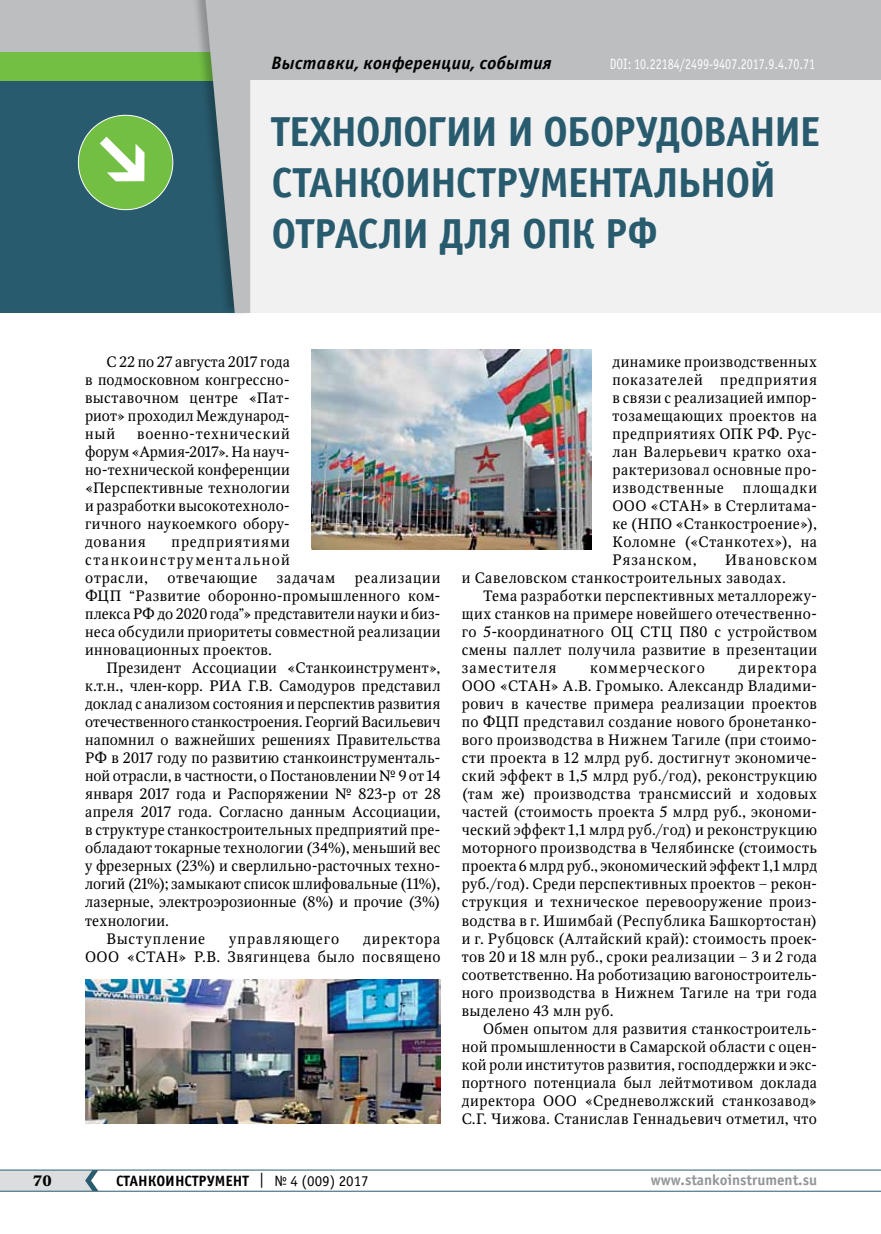
<style>
.page{position:relative;width:881px;height:1234px;background:#fff}
.page>*{position:absolute;margin:0;border:0;box-sizing:border-box;transform-origin:0 0}
.t1{font:700 42px/51px "Officina Sans C";letter-spacing:-.025em;color:#285b6e}
.t2{font:italic 700 18px "Officina Sans C";letter-spacing:.015em;color:#000}
.t3{font:15px/18px "Octava";letter-spacing:.025em;color:#000;text-align:justify}
.t4{font:15px/18px "Octava";letter-spacing:.045em;color:#000;text-align:right}
.t5{font:15px "Octava";letter-spacing:-.005em;color:#000}
.t6{font:15px "Officina Sans C";color:#fff;scale:.8 1}
.t7{font:700 15px "Officina Sans C";color:#000}
.t8{font:700 15px "Officina Sans C";color:#939598}
.t9{font:15px "Octava";letter-spacing:.06em;color:#000}
.t10{font:15px "Octava";letter-spacing:.07em;color:#000}
.t11{font:15px "Octava";letter-spacing:.065em;color:#000}
.t12{font:700 15px "Octava";color:#000}
.s1{font-weight:400}
</style>
<div class="page">
<hr style="left:0;top:1190px;width:880px;height:1px;background:#285b6e">
<hr style="left:0;top:1169px;width:880px;height:1px;background:#285b6e">
<svg style="left:0;top:1169px;width:98px;height:21px;background:#cbd1d4"></svg>
<div style="left:0;top:0;width:880px;height:81px;background:#bcbec0"></div>
<div style="left:214px;top:81px;width:666px;height:232px;background:#f1f1f2"></div>
<div style="left:0;top:74px;width:236px;height:239px;background:#285b6e"></div>
<svg style="left:77px;top:114px;width:97px;height:97px"></svg>
<div style="left:0;top:52px;width:222px;height:29px;background:#72bf44"></div>
<div style="left:190px;top:0;width:61px;height:317px;background:#000;opacity:.25"></div>
<svg style="left:205px;top:0;width:45px;height:313px"></svg>
<img style="left:311px;top:349px;width:280px;height:200px">
<img style="left:85px;top:979px;width:355px;height:144px">
<p class="t2" style="left:271px;top:53px;width:282px">Выставки, конференции, события</p>
<p class="t6" style="left:609px;top:56px;width:258px">DOI: 10.22184/2499-9407.2017.9.4.70.71</p>
<h1 class="t1" style="left:271px;top:107px;width:550px">Технологии и оборудование станкоинструментальной отрасли для ОПК РФ</h1>
<p class="t3" style="left:85px;top:353px;width:206px;text-align:left;text-indent:21px">С 22 по 27 августа 2017 года в подмосковном конгрессно&shy;выставочном центре «Пат&shy;риот» проходил Международ&shy;ный</p>
<p class="t3" style="left:85px;top:425px;width:206px;text-indent:52px">военно-технический форум «Армия-2017». На науч&shy;но-технической конференции «Перспективные технологии и разработки высокотехноло&shy;гичного наукоемкого обору&shy;дования</p>
<p class="t3" style="left:85px;top:533px;width:206px;text-indent:86px">предприятиями станкоинструментальной отрасли,</p>
<p class="t3" style="left:85px;top:569px;width:357px;text-indent:269px">реализации ФЦП “Развитие оборонно-промышленного ком&shy;плекса РФ до 2020 года”» представители науки и биз&shy;неса обсудили приоритеты совместной реализации инновационных проектов.</p>
<p class="t3" style="left:106px;top:659px;width:335px">Президент Ассоциации «Станкоинструмент»,</p>
<p class="t3" style="left:85px;top:677px;width:357px">к.т.н., член-корр. РИА Г.В. Самодуров представил</p>
<p class="t3" style="left:85px;top:695px;width:357px">доклад с анализом состояния и перспектив развития</p>
<p class="t5" style="left:85px;top:712px;width:357px">отечественного станкостроения. Георгий Васильевич</p>
<p class="t3" style="left:85px;top:731px;width:357px">напомнил о важнейших решениях Правительства</p>
<p class="t3" style="left:85px;top:749px;width:357px">РФ в 2017 году по развитию станкоинструменталь-</p>
<p class="t3" style="left:85px;top:767px;width:357px">ной отрасли, в частности, о Постановлении № 9 от 14</p>
<p class="t3" style="left:85px;top:785px;width:357px">января 2017 года и Распоряжении № 823-р от 28</p>
<p class="t3" style="left:85px;top:803px;width:356px">апреля 2017 года. Согласно данным Ассоциации,</p>
<p class="t3" style="left:85px;top:821px;width:357px">в структуре станкостроительных предприятий пре-</p>
<p class="t3" style="left:85px;top:839px;width:357px">обладают токарные технологии (34%), меньший вес</p>
<p class="t3" style="left:85px;top:857px;width:357px">у фрезерных (23%) и сверлильно-расточных техно-</p>
<p class="t3" style="left:85px;top:875px;width:357px">логий (21%); замыкают список шлифовальные (11%),</p>
<p class="t3" style="left:85px;top:893px;width:357px">лазерные, электроэрозионные (8%) и прочие (3%)</p>
<p class="t3" style="left:85px;top:911px;width:85px">технологии.</p>
<p class="t11" style="left:106px;top:928px;width:100px">Выступление</p>
<p class="t10" style="left:229px;top:928px;width:112px">управляющего</p>
<p class="t3" style="left:167px;top:569px;width:91px">отвечающие</p>
<p class="t4" style="left:277px;top:569px;width:60px">задачам</p>
<p class="t4" style="left:85px;top:929px;width:356px">директора<br>ООО «СТАН» Р.В. Звягинцева было посвящено</p>
<p class="t3" style="left:612px;top:353px;width:206px">динамике производственных показателей предприятия в связи с реализацией импор&shy;тозамещающих проектов на предприятиях ОПК РФ. Рус&shy;лан Валерьевич кратко оха&shy;рактеризовал основные про&shy;изводственные</p>
<p class="t3" style="left:612px;top:479px;width:206px;text-indent:130px">площадки ООО «СТАН» в Стерлитама&shy;ке (НПО «Станкостроение»), Коломне («Станкотех»), на Рязанском,</p>
<p class="t3" style="left:461px;top:551px;width:357px;text-indent:263px">Ивановском и Савеловском станкостроительных заводах.</p>
<p class="t3" style="left:461px;top:587px;width:357px;text-indent:21px">Тема разработки перспективных металлорежу&shy;щих станков на примере новейшего отечественно&shy;го 5-координатного ОЦ СТЦ П80 с устройством смены паллет получила развитие в презентации заместителя</p>
<p class="t3" style="left:461px;top:659px;width:357px;text-indent:277px">директора ООО «СТАН» А.В. Громыко. Александр Владими&shy;рович в качестве примера реализации проектов по ФЦП представил создание нового бронетанко&shy;вого производства в Нижнем Тагиле (при стоимо&shy;сти проекта в 12 млрд руб. достигнут экономиче&shy;ский эффект в 1,5 млрд руб./год), реконструкцию (там же) производства трансмиссий и ходовых частей (стоимость проекта 5 млрд руб., экономи&shy;ческий эффект 1,1 млрд руб./год) и реконструкцию моторного производства в Челябинске (стоимость проекта 6 млрд руб., экономический эффект 1,1 млрд руб./год). Среди перспективных проектов – рекон&shy;струкция и техническое перевооружение произ&shy;водства в г. Ишимбай (Республика Башкортостан) и г. Рубцовск (Алтайский край): стоимость проек&shy;тов 20 и 18 млн руб., сроки реализации – 3 и 2 года соответственно. На роботизацию вагоностроитель&shy;ного производства в Нижнем Тагиле на три года выделено 43 млн руб.</p>
<p class="t3" style="left:461px;top:1019px;width:357px;text-indent:21px">Обмен опытом для развития станкостроитель&shy;ной промышленности в Самарской области с оцен&shy;кой роли институтов развития, господдержки и экс&shy;портного потенциала был лейтмотивом доклада директора ООО «Средневолжский станкозавод» С.Г. Чижова. Станислав Геннадьевич отметил, что</p>
<p class="t9" style="left:590px;top:658px;width:116px">коммерческого</p>
<p class="t12" style="left:33px;top:1170px;width:20px">70</p>
<p class="t7" style="left:116px;top:1171px;width:254px">СТАНКОИНСТРУМЕНТ <span class="s1">| № 4 (009) 2017</span></p>
<p class="t8" style="left:650px;top:1171px;width:168px">www.stankoinstrument.su</p>
</div>
